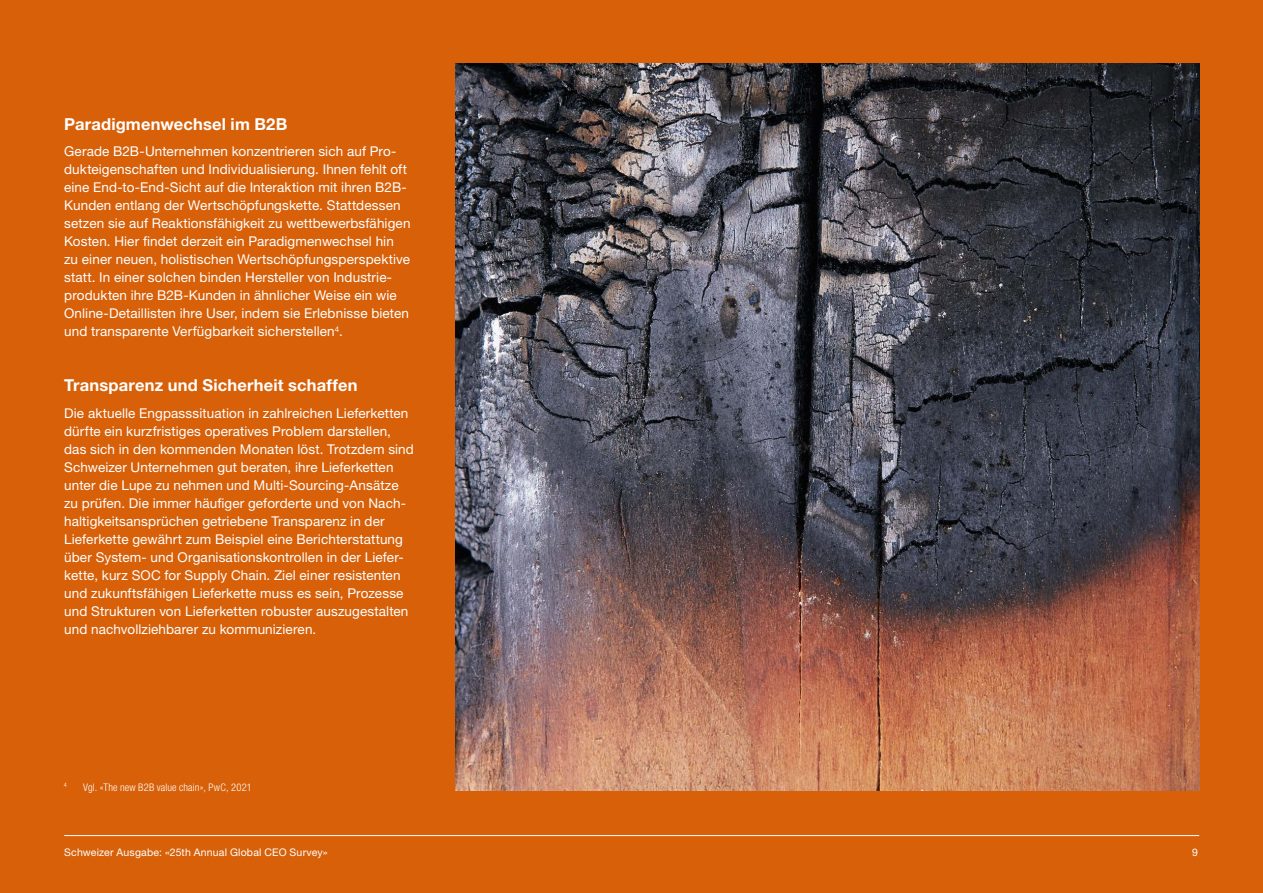
<style>
.page{position:relative;width:1263px;height:893px;background:#d76009}
.page>*{position:absolute;margin:0;border:0;box-sizing:border-box;transform-origin:0 0}
.t1{font:700 16.5px "Helvetica Neue LT Std";letter-spacing:.01em;color:#fff}
.t2{font:13.5px/18px "Helvetica Neue LT Std";letter-spacing:.01em;color:#fff}
.t3{font:10.5px "Helvetica Neue LT Std";letter-spacing:.02em;color:#fff}
.t4{font:300 condensed 10.5px "Helvetica Neue LT Std";letter-spacing:.01em;color:#fff}
.t5{font:300 condensed 6.15px "Helvetica Neue LT Std";color:#fff}
</style>
<div class="page">
<img style="left:455px;top:64px;width:744px;height:727px">
<hr style="left:64px;top:835px;width:1135px;height:1px;background:#fff">
<p class="t1" style="left:64px;top:113px;width:225px">Paradigmenwechsel im B2B</p>
<p class="t2" style="left:64px;top:142px;width:348px">Gerade B2B-Unternehmen konzentrieren sich auf Pro&shy;dukteigenschaften und Individualisierung. Ihnen fehlt oft eine End-to-End-Sicht auf die Interaktion mit ihren B2B-Kunden entlang der Wertschöpfungskette. Stattdessen setzen sie auf Reaktionsfähigkeit zu wettbewerbsfähigen Kosten. Hier findet derzeit ein Paradigmenwechsel hin zu einer neuen, holistischen Wertschöpfungsperspektive statt. In einer solchen binden Hersteller von Industrie&shy;produkten ihre B2B-Kunden in ähnlicher Weise ein wie Online-Detaillisten ihre User, indem sie Erlebnisse bieten und transparente Verfügbarkeit sicherstellen<sup>4</sup>.</p>
<p class="t1" style="left:64px;top:375px;width:295px">Transparenz und Sicherheit schaffen</p>
<p class="t2" style="left:64px;top:404px;width:351px">Die aktuelle Engpasssituation in zahlreichen Lieferketten dürfte ein kurzfristiges operatives Problem darstellen, das sich in den kommenden Monaten löst. Trotzdem sind Schweizer Unternehmen gut beraten, ihre Lieferketten unter die Lupe zu nehmen und Multi-Sourcing-Ansätze zu prüfen. Die immer häufiger geforderte und von Nach&shy;haltigkeitsansprüchen getriebene Transparenz in der Lieferkette gewährt zum Beispiel eine Berichterstattung über System- und Organisationskontrollen in der Liefer&shy;kette, kurz SOC for Supply Chain. Ziel einer resistenten und zukunftsfähigen Lieferkette muss es sein, Prozesse und Strukturen von Lieferketten robuster auszugestalten und nachvollziehbarer zu kommunizieren.</p>
<p class="t5" style="left:64px;top:782px;width:4px">4</p>
<p class="t4" style="left:83px;top:781px;width:170px">Vgl. «The new B2B value chain», PwC, 2021</p>
<p class="t3" style="left:64px;top:846px;width:265px">Schweizer Ausgabe: «25th Annual Global CEO Survey»</p>
<p class="t3" style="left:1192px;top:846px;width:7px">9</p>
</div>
